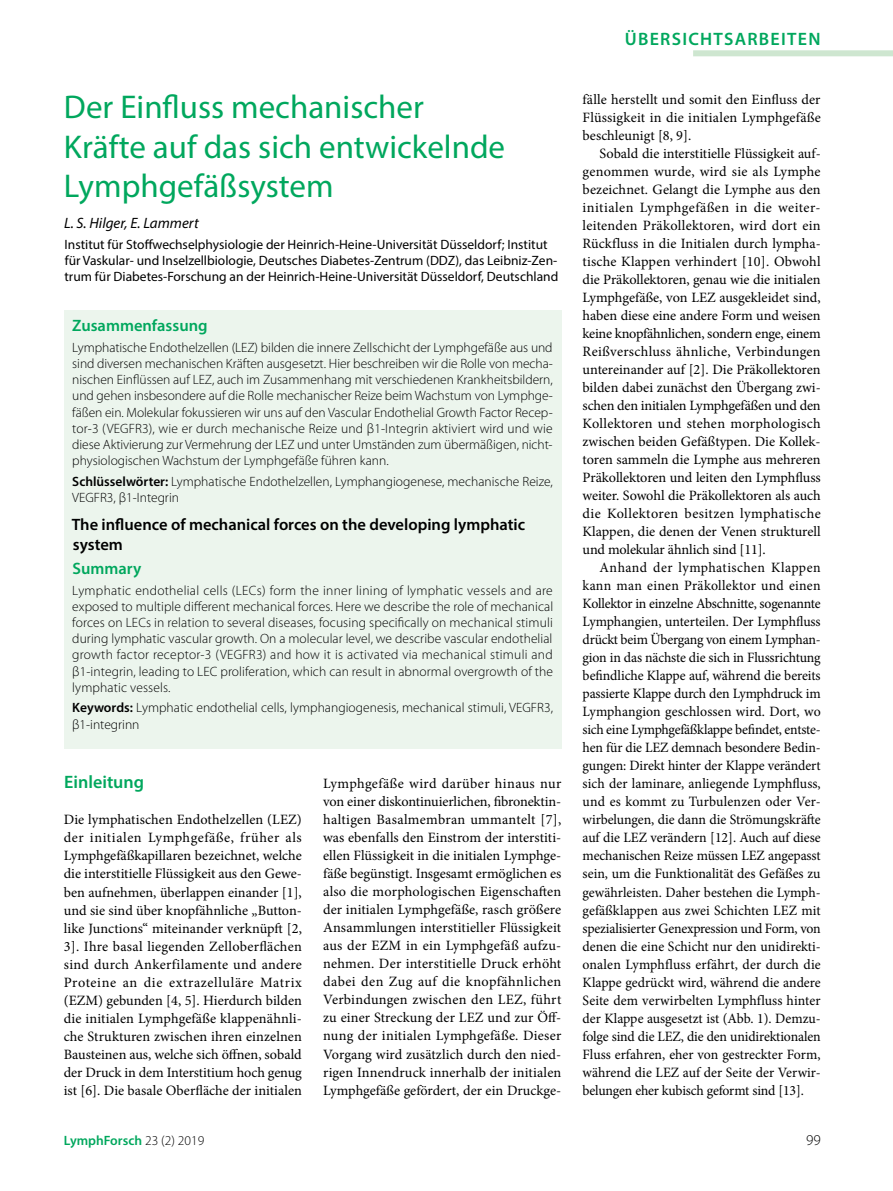
<style>
.page{position:relative;width:893px;height:1191px;background:#fff}
.page>*{position:absolute;margin:0;border:0;box-sizing:border-box;transform-origin:0 0}
.t1{font:33px/39.6px "Myriad Pro";color:#00a75d}
.t2{font:600 18px "Myriad Pro";letter-spacing:.07em;color:#00a75d}
.t3{font:600 18px "Myriad Pro";color:#00a75d}
.t4{font:600 16.5px/19.8px "Myriad Pro";color:#000}
.t5{font:600 16.5px "Myriad Pro";color:#00a75d}
.t6{font:italic 15px "Myriad Pro";color:#000}
.t7{font:300 15px "Myriad Pro";color:#000}
.t8{font:14.25px/18px "Minion Pro";color:#000;text-align:justify}
.t9{font:300 13.5px/16.2px "Myriad Pro";color:#000;text-align:justify}
.t10{font:13.5px/16.2px "Myriad Pro";color:#000}
.t11{font:600 13.5px "Myriad Pro";color:#00a75d}
.s1{font-weight:600}
.s2{font-weight:300;color:#000}
</style>
<div class="page">
<div style="left:693px;top:50px;width:200px;height:6px;background:#cee6d0"></div>
<div style="left:64px;top:310px;width:497px;height:439px;background:#ecf5ed"></div>
<h1 class="t1" style="left:64px;top:87px;width:443px">Der Einfluss mechanischer<br>Kräfte auf das sich entwickelnde<br>Lymphgefäßsystem</h1>
<p class="t6" style="left:64px;top:214px;width:136px">L. S. Hilger, E. Lammert</p>
<p class="t10" style="left:65px;top:236px;width:495px">Institut für Stoffwechselphysiologie der Heinrich-Heine-Universität Düsseldorf; Institut für Vaskular- und Inselzellbiologie, Deutsches Diabetes-Zentrum (DDZ), das Leibniz-Zen&shy;trum für Diabetes-Forschung an der Heinrich-Heine-Universität Düsseldorf, Deutschland</p>
<p class="t5" style="left:72px;top:315px;width:137px">Zusammenfassung</p>
<p class="t9" style="left:72px;top:339px;width:482px">Lymphatische Endothelzellen (LEZ) bilden die innere Zellschicht der Lymphgefäße aus und sind diversen mechanischen Kräften ausgesetzt. Hier beschreiben wir die Rolle von mecha&shy;nischen Einflüssen auf LEZ, auch im Zusammenhang mit verschiedenen Krankheitsbildern, und gehen insbesondere auf die Rolle mechanischer Reize beim Wachstum von Lymphge&shy;fäßen ein. Molekular fokussieren wir uns auf den Vascular Endothelial Growth Factor Recep&shy;tor-3 (VEGFR3), wie er durch mechanische Reize und β1-Integrin aktiviert wird und wie diese Aktivierung zur Vermehrung der LEZ und unter Umständen zum übermäßigen, nicht&shy;physiologischen Wachstum der Lymphgefäße führen kann.</p>
<p class="t9" style="left:72px;top:473px;width:482px"><span class="s1">Schlüsselwörter:</span> Lymphatische Endothelzellen, Lymphangiogenese, mechanische Reize,<br>VEGFR3, β1-Integrin</p>
<p class="t4" style="left:72px;top:514px;width:455px">The influence of mechanical forces on the developing lymphatic system</p>
<p class="t5" style="left:73px;top:558px;width:70px">Summary</p>
<p class="t9" style="left:72px;top:582px;width:482px">Lymphatic endothelial cells (LECs) form the inner lining of lymphatic vessels and are exposed to multiple different mechanical forces. Here we describe the role of mechanical forces on LECs in relation to several diseases, focusing specifically on mechanical stimuli during lymphatic vascular growth. On a molecular level, we describe vascular endothelial growth factor receptor-3 (VEGFR3) and how it is activated via mechanical stimuli and β1-integrin, leading to LEC proliferation, which can result in abnormal overgrowth of the lymphatic vessels.</p>
<p class="t9" style="left:72px;top:699px;width:482px"><span class="s1">Keywords:</span> Lymphatic endothelial cells, lymphangiogenesis, mechanical stimuli, VEGFR3, β1-integrinn</p>
<p class="t3" style="left:64px;top:771px;width:81px">Einleitung</p>
<p class="t8" style="left:64px;top:811px;width:240px">Die lymphatischen Endothelzellen (LEZ) der initialen Lymphgefäße, früher als Lymphgefäßkapillaren bezeichnet, welche die interstitielle Flüssigkeit aus den Gewe&shy;ben aufnehmen, überlappen einander [1], und sie sind über knopfähnliche „Button&shy;like Junctions“ miteinander verknüpft [2, 3]. Ihre basal liegenden Zelloberflächen sind durch Ankerfilamente und andere Proteine an die extrazelluläre Matrix (EZM) gebunden [4, 5]. Hierdurch bilden die initialen Lymphgefäße klappenähnli&shy;che Strukturen zwischen ihren einzelnen Bausteinen aus, welche sich öffnen, sobald der Druck in dem Interstitium hoch genug ist [6]. Die basale Oberfläche der initialen</p>
<p class="t8" style="left:323px;top:775px;width:240px">Lymphgefäße wird darüber hinaus nur von einer diskontinuierlichen, fibronektin&shy;haltigen Basalmembran ummantelt [7], was ebenfalls den Einstrom der interstiti&shy;ellen Flüssigkeit in die initialen Lymphge&shy;fäße begünstigt. Insgesamt ermöglichen es also die morphologischen Eigenschaften der initialen Lymphgefäße, rasch größere Ansammlungen interstitieller Flüssigkeit aus der EZM in ein Lymphgefäß aufzu&shy;nehmen. Der interstitielle Druck erhöht dabei den Zug auf die knopfähnlichen Verbindungen zwischen den LEZ, führt zu einer Streckung der LEZ und zur Öff&shy;nung der initialen Lymphgefäße. Dieser Vorgang wird zusätzlich durch den nied&shy;rigen Innendruck innerhalb der initialen Lymphgefäße gefördert, der ein Druckge-</p>
<p class="t2" style="left:625px;top:28px;width:197px">ÜBERSICHTSARBEITEN</p>
<p class="t8" style="left:583px;top:91px;width:240px">fälle herstellt und somit den Einfluss der Flüssigkeit in die initialen Lymphgefäße beschleunigt [8, 9].</p>
<p class="t8" style="left:583px;top:145px;width:240px;text-indent:17px">Sobald die interstitielle Flüssigkeit auf&shy;genommen wurde, wird sie als Lymphe bezeichnet. Gelangt die Lymphe aus den initialen Lymphgefäßen in die weiter&shy;leitenden Präkollektoren, wird dort ein Rückfluss in die Initialen durch lympha&shy;tische Klappen verhindert [10]. Obwohl die Präkollektoren, genau wie die initialen Lymphgefäße, von LEZ ausgekleidet sind, haben diese eine andere Form und weisen keine knopfähnlichen, sondern enge, einem Reißverschluss ähnliche, Verbindungen untereinander auf [2]. Die Präkollektoren bilden dabei zunächst den Übergang zwi&shy;schen den initialen Lymphgefäßen und den Kollektoren und stehen morphologisch zwischen beiden Gefäßtypen. Die Kollek&shy;toren sammeln die Lymphe aus mehreren Präkollektoren und leiten den Lymphfluss weiter. Sowohl die Präkollektoren als auch die Kollektoren besitzen lymphatische Klappen, die denen der Venen strukturell und molekular ähnlich sind [11].</p>
<p class="t8" style="left:583px;top:559px;width:240px;text-indent:17px">Anhand der lymphatischen Klappen kann man einen Präkollektor und einen Kollektor in einzelne Abschnitte, sogenannte Lymphangien, unterteilen. Der Lymphfluss drückt beim Übergang von einem Lymphan&shy;gion in das nächste die sich in Flussrichtung befindliche Klappe auf, während die bereits passierte Klappe durch den Lymphdruck im Lymphangion geschlossen wird. Dort, wo sich eine Lymphgefäßklappe befindet, entste&shy;hen für die LEZ demnach besondere Bedin&shy;gungen: Direkt hinter der Klappe verändert sich der laminare, anliegende Lymphfluss, und es kommt zu Turbulenzen oder Ver&shy;wirbelungen, die dann die Strömungskräfte auf die LEZ verändern [12]. Auch auf diese mechanischen Reize müssen LEZ angepasst sein, um die Funktionalität des Gefäßes zu gewährleisten. Daher bestehen die Lymph&shy;gefäßklappen aus zwei Schichten LEZ mit spezialisierter Genexpression und Form, von denen die eine Schicht nur den unidirekti&shy;onalen Lymphfluss erfährt, der durch die Klappe gedrückt wird, während die andere Seite dem verwirbelten Lymphfluss hinter der Klappe ausgesetzt ist (Abb. 1). Demzu&shy;folge sind die LEZ, die den unidirektionalen Fluss erfahren, eher von gestreckter Form, während die LEZ auf der Seite der Verwir&shy;belungen eher kubisch geformt sind [13].</p>
<p class="t11" style="left:64px;top:1131px;width:142px">LymphForsch <span class="s2">23 (2) 2019</span></p>
<p class="t7" style="left:806px;top:1130px;width:16px">99</p>
</div>
